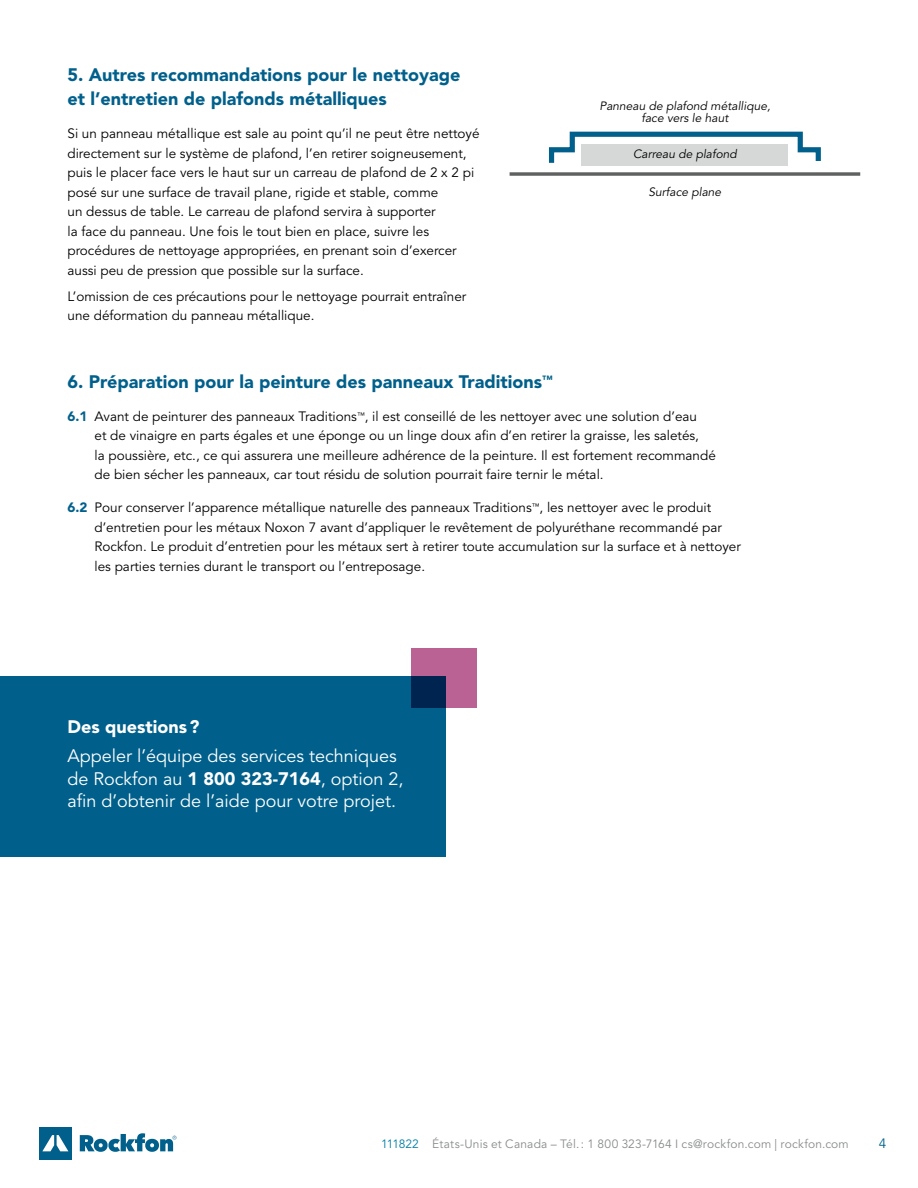
<style>
.page{position:relative;width:918px;height:1188px;background:#fff}
.page>*{position:absolute;margin:0;border:0;box-sizing:border-box;transform-origin:0 0}
.t1{font:900 18px/24px "Avenir LT Std";color:#00608b}
.t2{font:18px/22.5px "Avenir LT Std";color:#fff}
.t3{font:900 18px "Avenir LT Std";color:#fff}
.t4{font:13.5px/19.5px "Avenir LT Std";color:#000}
.t5{font:13.5px "Avenir LT Std";color:#00608b}
.t6{font:italic 12px/12px "Avenir LT Std";color:#000;text-align:center}
.t7{font:12px "Avenir LT Std";letter-spacing:.015em;color:#898b8b}
.s1{font-weight:900;color:#00608b}
.s2{font-weight:900}
.s3{color:#007ea5}
</style>
<div class="page">
<div style="left:0;top:676px;width:445px;height:181px;background:#00608b"></div>
<svg style="left:411px;top:648px;width:66px;height:59px;fill:#ba6293"></svg>
<svg style="left:549px;top:131px;width:272px;height:35px"></svg>
<svg style="left:510px;top:172px;width:350px;height:4px"></svg>
<div style="left:582px;top:145px;width:206px;height:21px;background:#d6d7d7"></div>
<div style="left:39px;top:1127px;width:33px;height:33px;background:#00608b"></div>
<svg style="left:42px;top:1135px;width:26px;height:16px"></svg>
<svg style="left:80px;top:1133px;width:96px;height:19px"></svg>
<h1 class="t1" style="left:68px;top:63px;width:394px">5. Autres recommandations pour le nettoyage et l’entretien de plafonds métalliques</h1>
<p class="t4" style="left:68px;top:124px;width:414px">Si un panneau métallique est sale au point qu’il ne peut être nettoyé directement sur le système de plafond, l’en retirer soigneusement, puis le placer face vers le haut sur un carreau de plafond de 2 x 2 pi posé sur une surface de travail plane, rigide et stable, comme<br>un dessus de table. Le carreau de plafond servira à supporter<br>la face du panneau. Une fois le tout bien en place, suivre les procédures de nettoyage appropriées, en prenant soin d’exercer aussi peu de pression que possible sur la surface.</p>
<p class="t4" style="left:68px;top:287px;width:400px">L’omission de ces précautions pour le nettoyage pourrait entraîner une déformation du panneau métallique.</p>
<p class="t6" style="left:599px;top:100px;width:172px">Panneau de plafond métallique, face vers le haut</p>
<p class="t6" style="left:633px;top:149px;width:105px">Carreau de plafond</p>
<p class="t6" style="left:649px;top:186px;width:74px">Surface plane</p>
<h1 class="t1" style="left:68px;top:369px;width:487px">6. Préparation pour la peinture des panneaux Traditions<sup>™</sup></h1>
<p class="t4" style="left:95px;top:407px;width:623px;text-indent:-27px"><span class="s1">6.1</span> Avant de peinturer des panneaux Traditions<sup>™</sup>, il est conseillé de les nettoyer avec une solution d’eau<br>et de vinaigre en parts égales et une éponge ou un linge doux afin d’en retirer la graisse, les saletés,<br>la poussière, etc., ce qui assurera une meilleure adhérence de la peinture. Il est fortement recommandé de bien sécher les panneaux, car tout résidu de solution pourrait faire ternir le métal.</p>
<p class="t4" style="left:94px;top:498px;width:648px;text-indent:-27px"><span class="s1">6.2</span> Pour conserver l’apparence métallique naturelle des panneaux Traditions<sup>™</sup>, les nettoyer avec le produit d’entretien pour les métaux Noxon 7 avant d’appliquer le revêtement de polyuréthane recommandé par Rockfon. Le produit d’entretien pour les métaux sert à retirer toute accumulation sur la surface et à nettoyer les parties ternies durant le transport ou l’entreposage.</p>
<h1 class="t3" style="left:68px;top:716px;width:133px">Des questions?</h1>
<h1 class="t2" style="left:68px;top:745px;width:337px">Appeler l’équipe des services techniques de Rockfon au <span class="s2">1 800 323-7164</span>, option 2, afin d’obtenir de l’aide pour votre projet.</h1>
<p class="t7" style="left:381px;top:1137px;width:469px"><span class="s3">111822</span> États-Unis et Canada – Tél.: 1 800 323-7164 I cs@rockfon.com | rockfon.com</p>
<p class="t5" style="left:879px;top:1136px;width:9px">4</p>
</div>
